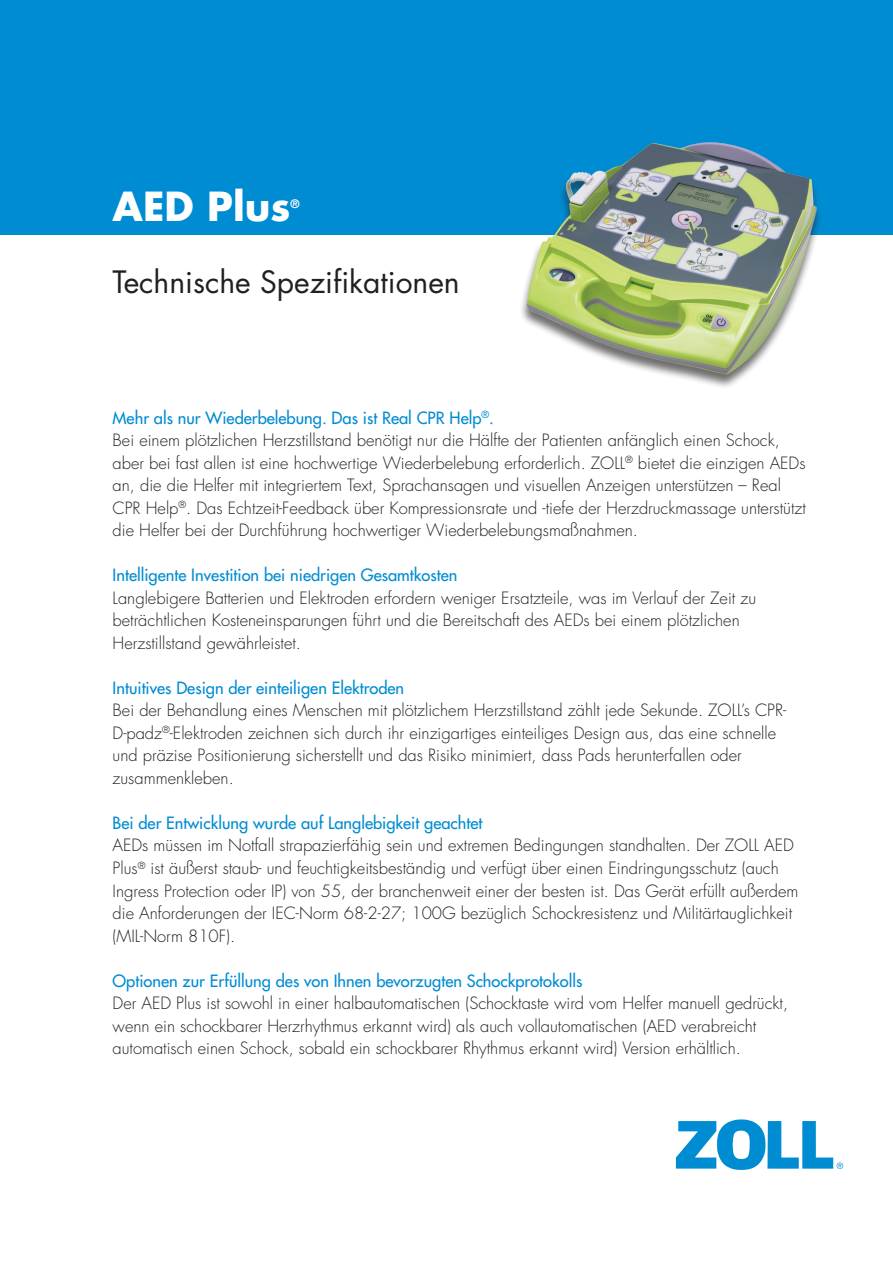
<style>
.page{position:relative;width:893px;height:1263px;background:#fff}
.page>*{position:absolute;margin:0;border:0;box-sizing:border-box;transform-origin:0 0}
.t1{font:700 39px "Futura Std";color:#fff}
.t2{font:30px "Futura Std";color:#231f20}
.t3{font:300 16.5px/22.5px "Futura Std";color:#231f20}
.Subhead{font:500 16.5px "Futura Std";color:#008cd2}
.t4{font:700 11.4px "Futura Std";color:#fff}
</style>
<div class="page">
<div style="left:0;top:0;width:893px;height:235px;background:#008cd2"></div>
<svg style="left:676px;top:1119px;width:167px;height:51px"></svg>
<div style="left:519px;top:143px;width:304px;height:247px;background:#231f20;opacity:.65"></div>
<img style="left:527px;top:142px;width:290px;height:233px">
<p class="t1" style="left:113px;top:180px;width:179px">AED Plus</p>
<p class="t4" style="left:290px;top:196px;width:11px">®</p>
<p class="t2" style="left:113px;top:263px;width:349px">Technische Spezifikationen</p>
<p class="Subhead" style="left:113px;top:407px;width:383px">Mehr als nur Wiederbelebung. Das ist Real CPR Help<sup>®</sup>.</p>
<p class="t3" style="left:113px;top:430px;width:695px">Bei einem plötzlichen Herzstillstand benötigt nur die Hälfte der Patienten anfänglich einen Schock, aber bei fast allen ist eine hochwertige Wiederbelebung erforderlich. ZOLL<sup>®</sup> bietet die einzigen AEDs an, die die Helfer mit integriertem Text, Sprachansagen und visuellen Anzeigen unterstützen – Real CPR Help<sup>®</sup>. Das Echtzeit-Feedback über Kompressionsrate und -tiefe der Herzdruckmassage unterstützt die Helfer bei der Durchführung hochwertiger Wiederbelebungsmaßnahmen.</p>
<p class="Subhead" style="left:113px;top:565px;width:346px">Intelligente Investition bei niedrigen Gesamtkosten</p>
<p class="t3" style="left:113px;top:587px;width:645px">Langlebigere Batterien und Elektroden erfordern weniger Ersatzteile, was im Verlauf der Zeit zu beträchtlichen Kosteneinsparungen führt und die Bereitschaft des AEDs bei einem plötzlichen<br>Herzstillstand gewährleistet.</p>
<p class="Subhead" style="left:113px;top:677px;width:293px">Intuitives Design der einteiligen Elektroden</p>
<p class="t3" style="left:113px;top:700px;width:675px">Bei der Behandlung eines Menschen mit plötzlichem Herzstillstand zählt jede Sekunde. ZOLL’s CPR-D-padz<sup>®</sup>-Elektroden zeichnen sich durch ihr einzigartiges einteiliges Design aus, das eine schnelle und präzise Positionierung sicherstellt und das Risiko minimiert, dass Pads herunterfallen oder zusammenkleben.</p>
<p class="Subhead" style="left:113px;top:812px;width:371px">Bei der Entwicklung wurde auf Langlebigkeit geachtet</p>
<p class="t3" style="left:113px;top:835px;width:687px">AEDs müssen im Notfall strapazierfähig sein und extremen Bedingungen standhalten. Der ZOLL AED Plus<sup>®</sup> ist äußerst staub- und feuchtigkeitsbeständig und verfügt über einen Eindringungsschutz (auch Ingress Protection oder IP) von 55, der branchenweit einer der besten ist. Das Gerät erfüllt außerdem die Anforderungen der IEC-Norm 68-2-27; 100G bezüglich Schockresistenz und Militärtauglichkeit (MIL-Norm 810F).</p>
<p class="Subhead" style="left:113px;top:970px;width:471px">Optionen zur Erfüllung des von Ihnen bevorzugten Schockprotokolls</p>
<p class="t3" style="left:113px;top:992px;width:677px">Der AED Plus ist sowohl in einer halbautomatischen (Schocktaste wird vom Helfer manuell gedrückt, wenn ein schockbarer Herzrhythmus erkannt wird) als auch vollautomatischen (AED verabreicht automatisch einen Schock, sobald ein schockbarer Rhythmus erkannt wird) Version erhältlich.</p>
</div>
